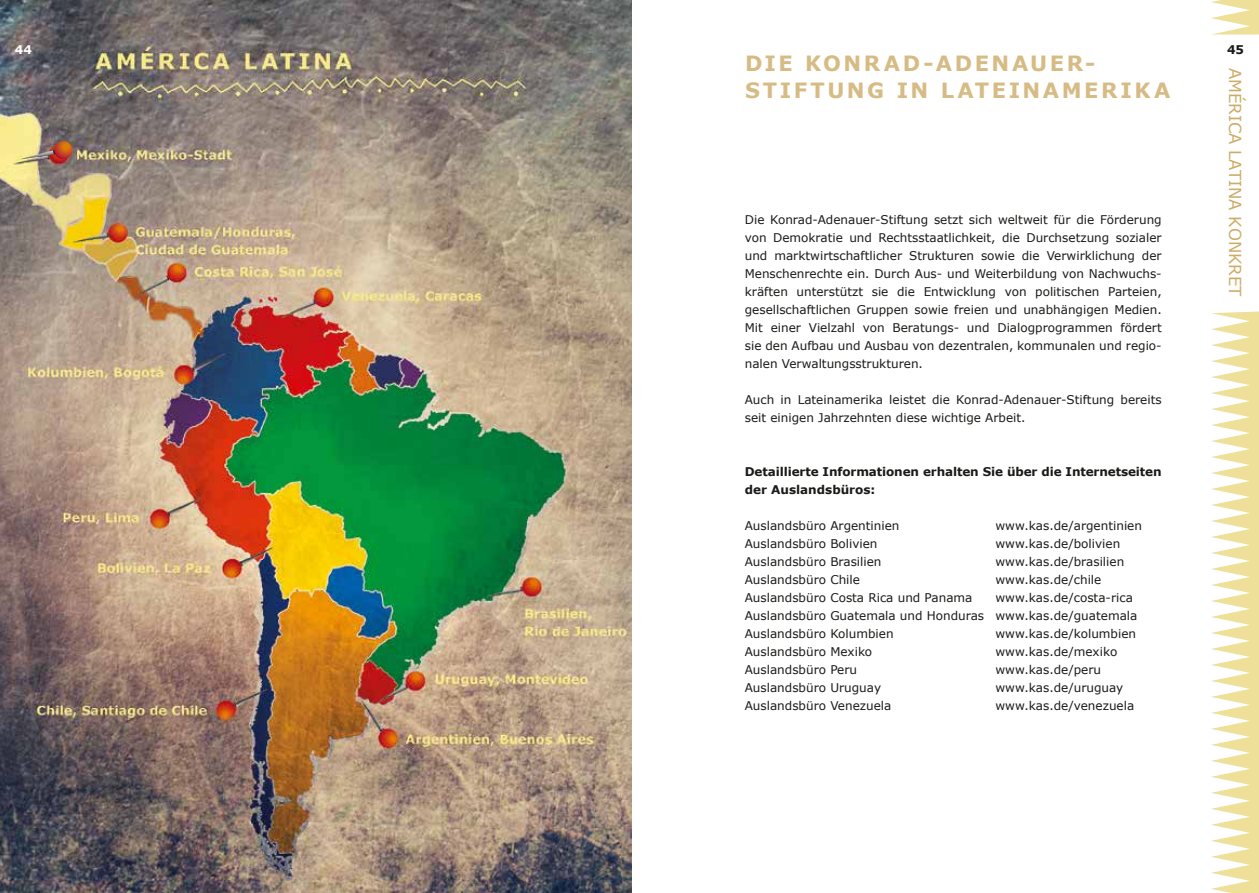
<style>
.page{position:relative;width:1259px;height:893px;background:#fff}
.page>*{position:absolute;margin:0;border:0;box-sizing:border-box;transform-origin:0 0}
.t1{font:700 21px/27px "Verdana";letter-spacing:.12em;color:#d6bb85}
.t2{font:16.5px "Verdana";color:#ccac68}
.t3{font:12px/18px "Verdana";color:#1a1a18}
.t4{font:700 12px/18px "Verdana";letter-spacing:-.01em;color:#1a1a18}
.t5{font:700 12px "Verdana";color:#fff}
</style>
<div class="page">
<img style="left:0;top:0;width:631px;height:893px">
<svg style="left:21px;top:141px;width:52px;height:19px"></svg>
<svg style="left:1211px;top:0;width:48px;height:35px"></svg>
<svg style="left:1211px;top:311px;width:48px;height:582px"></svg>
<p class="t5" style="left:15px;top:42px;width:19px">44</p>
<h1 class="t1" style="left:745px;top:49px;width:427px">Die Konrad-Adenauer-<br>Stiftung in Lateinam erika</h1>
<p class="t3" style="left:745px;top:210px;width:418px;text-align:justify">Die Konrad-Adenauer-Stiftung setzt sich weltweit für die Förderung von Demokratie und Rechtsstaatlichkeit, die Durchsetzung sozialer und marktwirtschaftlicher Strukturen sowie die Verwirklichung der Menschenrechte ein. Durch Aus- und Weiterbildung von Nachwuchs&shy;kräften unterstützt sie die Entwicklung von politischen Parteien, gesellschaftlichen Gruppen sowie freien und unabhängigen Medien.<br>Mit einer Vielzahl von Beratungs- und Dialogprogrammen fördert sie den Aufbau und Ausbau von dezentralen, kommunalen und regio&shy;nalen Verwaltungsstrukturen.</p>
<p class="t3" style="left:745px;top:390px;width:418px">Auch in Lateinamerika leistet die Konrad-Adenauer-Stiftung bereits seit einigen Jahrzehnten diese wichtige Arbeit.</p>
<p class="t4" style="left:745px;top:462px;width:418px">Detaillierte Informationen erhalten Sie über die Internetseiten der Auslandsbüros:</p>
<p class="t3" style="left:745px;top:516px;width:156px">Auslandsbüro Argentinien</p>
<p class="t3" style="left:995px;top:516px;width:148px">www.kas.de/argentinien</p>
<p class="t3" style="left:745px;top:534px;width:134px">Auslandsbüro Bolivien</p>
<p class="t3" style="left:995px;top:534px;width:126px">www.kas.de/bolivien</p>
<p class="t3" style="left:745px;top:552px;width:138px">Auslandsbüro Brasilien</p>
<p class="t3" style="left:995px;top:552px;width:130px">www.kas.de/brasilien</p>
<p class="t3" style="left:745px;top:570px;width:117px">Auslandsbüro Chile</p>
<p class="t3" style="left:995px;top:570px;width:108px">www.kas.de/chile</p>
<p class="t3" style="left:745px;top:588px;width:229px">Auslandsbüro Costa Rica und Panama</p>
<p class="t3" style="left:745px;top:588px;width:394px;text-indent:250px">www.kas.de/costa-rica<br>Auslandsbüro Guatemala und Honduras www.kas.de/guatemala<br>Auslandsbüro Kolumbien</p>
<p class="t3" style="left:995px;top:624px;width:142px">www.kas.de/kolumbien</p>
<p class="t3" style="left:745px;top:642px;width:129px">Auslandsbüro Mexiko</p>
<p class="t3" style="left:995px;top:642px;width:123px">www.kas.de/mexiko</p>
<p class="t3" style="left:745px;top:660px;width:114px">Auslandsbüro Peru</p>
<p class="t3" style="left:995px;top:660px;width:107px">www.kas.de/peru</p>
<p class="t3" style="left:745px;top:678px;width:138px">Auslandsbüro Uruguay</p>
<p class="t3" style="left:995px;top:678px;width:130px">www.kas.de/uruguay</p>
<p class="t3" style="left:745px;top:696px;width:148px">Auslandsbüro Venezuela</p>
<p class="t3" style="left:995px;top:696px;width:140px">www.kas.de/venezuela</p>
<p class="t4" style="left:1227px;top:40px;width:19px">45</p>
<h2 class="t2" style="left:1245px;top:68px;width:230px;rotate:90deg">AMÉRICA Latina konkret</h2>
</div>
